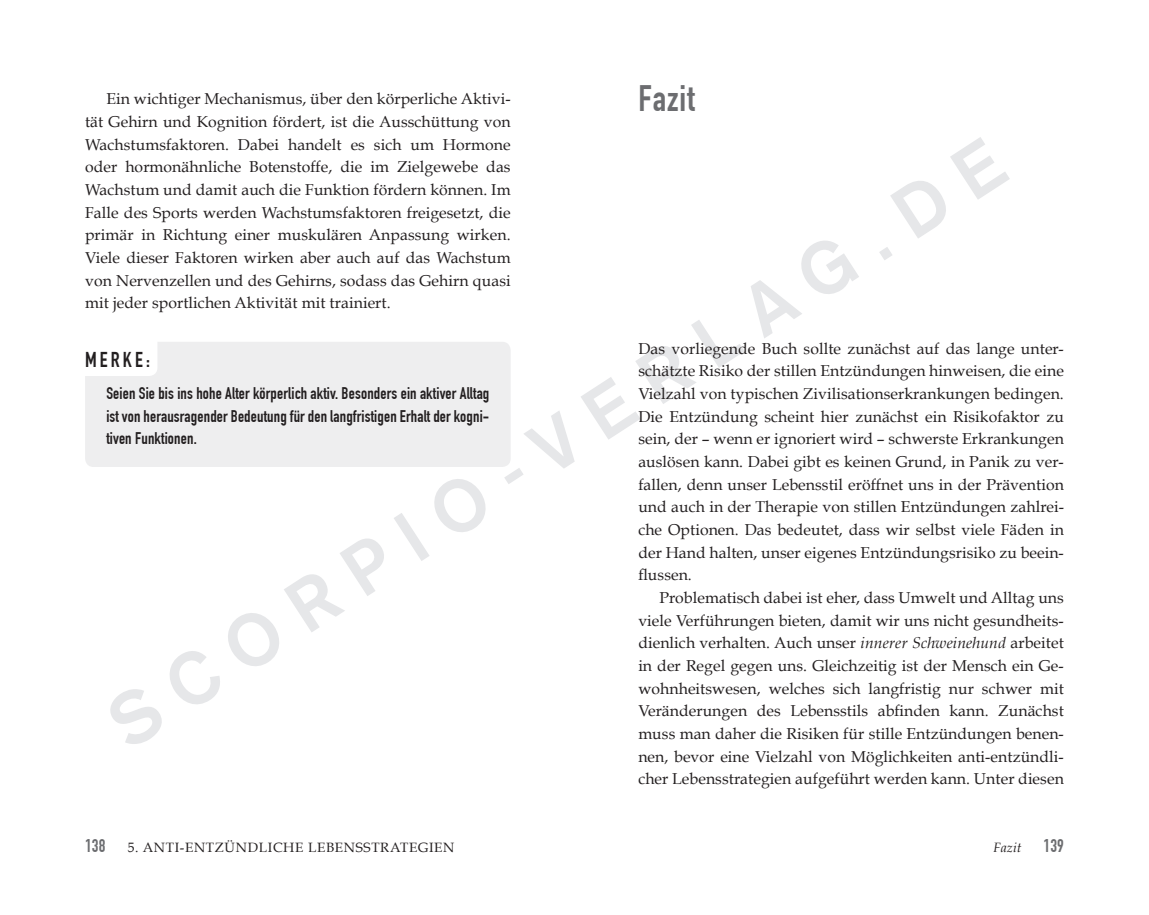
<style>
.page{position:relative;width:1149px;height:915px;background:#fff}
.page>*{position:absolute;margin:0;border:0;box-sizing:border-box;transform-origin:0 0}
.t1{font:700 72px "Akzidenz Grotesk";color:#e6e7e9}
.t2{font:700 36px "DIN Condensed";letter-spacing:.03em;color:#6c6d70}
.t3{font:700 21px "DIN Condensed";letter-spacing:.15em;color:#231f20}
.t4{font:700 18px "DIN Condensed";letter-spacing:.005em;color:#6c6d70}
.t5{font:700 16.5px/22.6px "DIN Condensed";letter-spacing:.01em;color:#231f20;text-align:justify}
.t6{font:15.75px/22.6px "Book Antiqua";letter-spacing:.005em;color:#231f20;text-align:justify}
.t7{font:13.5px "Book Antiqua";letter-spacing:.05em;color:#231f20}
.t8{font:italic 13.5px "Book Antiqua";letter-spacing:.005em;color:#231f20}
.s1{font-style:italic}
</style>
<div class="page">
<div style="left:85px;top:341px;width:425px;height:126px;background:#eeeeef;border-radius:9px"></div>
<div style="left:77px;top:333px;width:80px;height:43px;background:#fff;border-radius:9px"></div>
<h2 class="t2" style="left:638px;top:77px;width:58px">Fazit</h2>
<p class="t6" style="left:85px;top:88px;width:427px;text-indent:21px">Ein wichtiger Mechanismus, über den körperliche Aktivi&shy;tät Gehirn und Kognition fördert, ist die Ausschüttung von Wachstumsfaktoren. Dabei handelt es sich um Hormone oder hormonähnliche Botenstoffe, die im Zielgewebe das Wachstum und damit auch die Funktion fördern können. Im Falle des Sports werden Wachstumsfaktoren freigesetzt, die primär in Richtung einer muskulären Anpassung wirken.<br>Viele dieser Faktoren wirken aber auch auf das Wachstum von Nervenzellen und des Gehirns, sodass das Gehirn quasi mit jeder sportlichen Aktivität mit trainiert.</p>
<h3 class="t3" style="left:85px;top:347px;width:66px">MERKE:</h3>
<p class="t5" style="left:106px;top:382px;width:384px">Seien Sie bis ins hohe Alter körperlich aktiv. Besonders ein aktiver Alltag ist von herausragender Bedeutung für den langfristigen Erhalt der kogni&shy;tiven Funktionen.</p>
<h1 class="t1" style="left:93px;top:693px;width:1051px;rotate:-33deg">SCORPIO-VERLAG.DE</h1>
<p class="t6" style="left:638px;top:337px;width:427px">Das vorliegende Buch sollte zunächst auf das lange unter&shy;schätzte Risiko der stillen Entzündungen hinweisen, die eine Vielzahl von typischen Zivilisationserkrankungen bedingen.<br>Die Entzündung scheint hier zunächst ein Risikofaktor zu sein, der – wenn er ignoriert wird – schwerste Erkrankungen auslösen kann. Dabei gibt es keinen Grund, in Panik zu ver&shy;fallen, denn unser Lebensstil eröffnet uns in der Prävention und auch in der Therapie von stillen Entzündungen zahlrei&shy;che Optionen. Das bedeutet, dass wir selbst viele Fäden in der Hand halten, unser eigenes Entzündungsrisiko zu beein&shy;flussen.</p>
<p class="t6" style="left:638px;top:586px;width:427px;text-indent:21px">Problematisch dabei ist eher, dass Umwelt und Alltag uns viele Verführungen bieten, damit wir uns nicht gesundheits&shy;dienlich verhalten. Auch unser <span class="s1">innerer Schweinehund</span> arbeitet in der Regel gegen uns. Gleichzeitig ist der Mensch ein Ge&shy;wohnheitswesen, welches sich langfristig nur schwer mit Veränderungen des Lebensstils abfinden kann. Zunächst muss man daher die Risiken für stille Entzündungen benen&shy;nen, bevor eine Vielzahl von Möglichkeiten anti-entzündli&shy;cher Lebensstrategien aufgeführt werden kann. Unter diesen</p>
<p class="t4" style="left:85px;top:835px;width:22px">138</p>
<p class="t4" style="left:1043px;top:835px;width:22px">139</p>
<p class="t7" style="left:128px;top:839px;width:328px">5. ANTI-ENTZÜNDLICHE LEBENSSTRATEGIEN</p>
<p class="t8" style="left:992px;top:839px;width:30px">Fazit</p>
</div>
